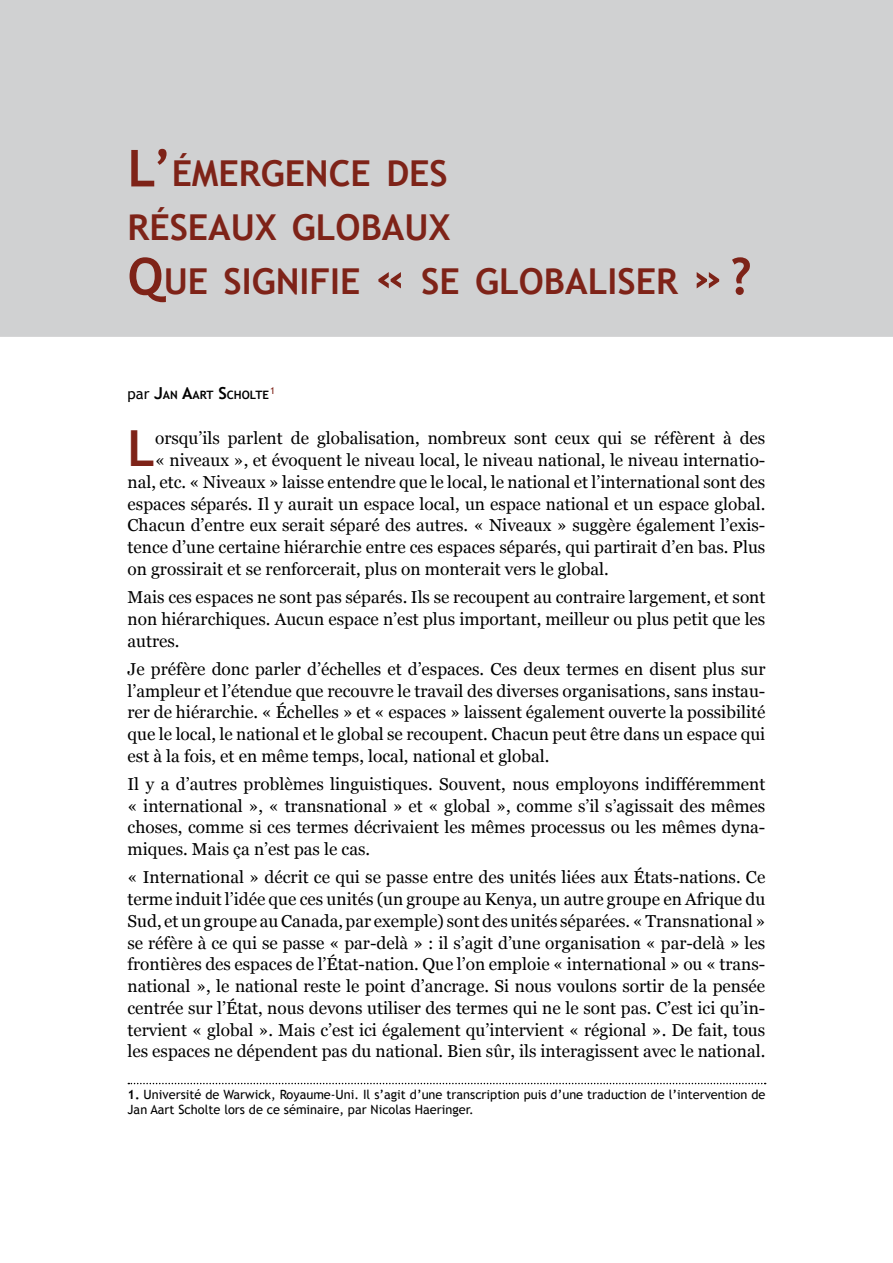
<style>
.page{position:relative;width:893px;height:1263px;background:#fff}
.page>*{position:absolute;margin:0;border:0;box-sizing:border-box;transform-origin:0 0}
.t1{font:700 49.65px "Trebuchet MS";color:#7e2318}
.t2{font:700 35.7px/54px "Trebuchet MS";color:#7e2318}
.t3{font:17.25px/21.8px "Georgia";color:#000;text-align:justify}
.t4{font:12.75px/15.3px "Trebuchet MS";color:#000}
.t5{font:700 11.55px "Trebuchet MS";color:#000}
.t6{font:9.6px "Trebuchet MS";color:#7e2318}
.s1{font-size:51px}
.s2{font-weight:400;font-size:15px}
.s3{font-size:16.5px}
.s4{font-weight:700}
</style>
<div class="page">
<div style="left:0;top:0;width:893px;height:186px;background:#d0d1d2"></div>
<div style="left:0;top:82px;width:893px;height:255px;background:#d0d1d2"></div>
<svg style="left:128px;top:1083px;width:638px;height:1px"></svg>
<h2 class="t2" style="left:128px;top:147px;width:626px"><span class="s1">L’</span>ÉMERGENCE DES<br>RÉSEAUX GLOBAUX<br><span class="s1">Q</span>UE SIGNIFIE <span class="s1">«</span> SE GLOBALISER <span class="s1">»?</span></h2>
<p class="t5" style="left:128px;top:388px;width:143px"><span class="s2">par</span> <span class="s3">J</span>AN <span class="s3">A</span>ART <span class="s3">S</span>CHOLTE</p>
<p class="t6" style="left:270px;top:385px;width:7px">1</p>
<h1 class="t1" style="left:128px;top:417px;width:29px">L</h1>
<p class="t3" style="left:155px;top:428px;width:612px">orsqu’ils parlent de globalisation, nombreux sont ceux qui se réfèrent à des</p>
<p class="t3" style="left:155px;top:449px;width:612px">« niveaux », et évoquent le niveau local, le niveau national, le niveau internatio-</p>
<p class="t3" style="left:128px;top:471px;width:639px">nal, etc. « Niveaux » laisse entendre que le local, le national et l’international sont des</p>
<p class="t3" style="left:128px;top:493px;width:639px">espaces séparés. Il y aurait un espace local, un espace national et un espace global.</p>
<p class="t3" style="left:128px;top:515px;width:639px">Chacun d’entre eux serait séparé des autres. « Niveaux » suggère également l’exis-</p>
<p class="t3" style="left:128px;top:536px;width:639px">tence d’une certaine hiérarchie entre ces espaces séparés, qui partirait d’en bas. Plus</p>
<p class="t3" style="left:128px;top:558px;width:483px">on grossirait et se renforcerait, plus on monterait vers le global.</p>
<p class="t3" style="left:128px;top:586px;width:639px">Mais ces espaces ne sont pas séparés. Ils se recoupent au contraire largement, et sont non hiérarchiques. Aucun espace n’est plus important, meilleur ou plus petit que les autres.</p>
<p class="t3" style="left:128px;top:658px;width:639px">Je préfère donc parler d’échelles et d’espaces. Ces deux termes en disent plus sur l’ampleur et l’étendue que recouvre le travail des diverses organisations, sans instau&shy;rer de hiérarchie. « Échelles » et « espaces » laissent également ouverte la possibilité que le local, le national et le global se recoupent. Chacun peut être dans un espace qui est à la fois, et en même temps, local, national et global.</p>
<p class="t3" style="left:128px;top:773px;width:639px">Il y a d’autres problèmes linguistiques. Souvent, nous employons indifféremment « international », « transnational » et « global », comme s’il s’agissait des mêmes choses, comme si ces termes décrivaient les mêmes processus ou les mêmes dyna&shy;miques. Mais ça n’est pas le cas.</p>
<p class="t3" style="left:127px;top:866px;width:639px">« International » décrit ce qui se passe entre des unités liées aux États-nations. Ce terme induit l’idée que ces unités (un groupe au Kenya, un autre groupe en Afrique du Sud, et un groupe au Canada, par exemple) sont des unités séparées. «Transnational » se réfère à ce qui se passe « par-delà » : il s’agit d’une organisation « par-delà » les frontières des espaces de l’État-nation. Que l’on emploie « international » ou « trans&shy;national », le national reste le point d’ancrage. Si nous voulons sortir de la pensée centrée sur l’État, nous devons utiliser des termes qui ne le sont pas. C’est ici qu’in&shy;tervient « global ». Mais c’est ici également qu’intervient « régional ». De fait, tous les espaces ne dépendent pas du national. Bien sûr, ils interagissent avec le national.</p>
<p class="t4" style="left:128px;top:1087px;width:639px"><span class="s4">1.</span> Université de Warwick, Royaume-Uni. Il s’agit d’une transcription puis d’une traduction de l’intervention de<br>Jan Aart Scholte lors de ce séminaire, par Nicolas Haeringer.</p>
</div>
